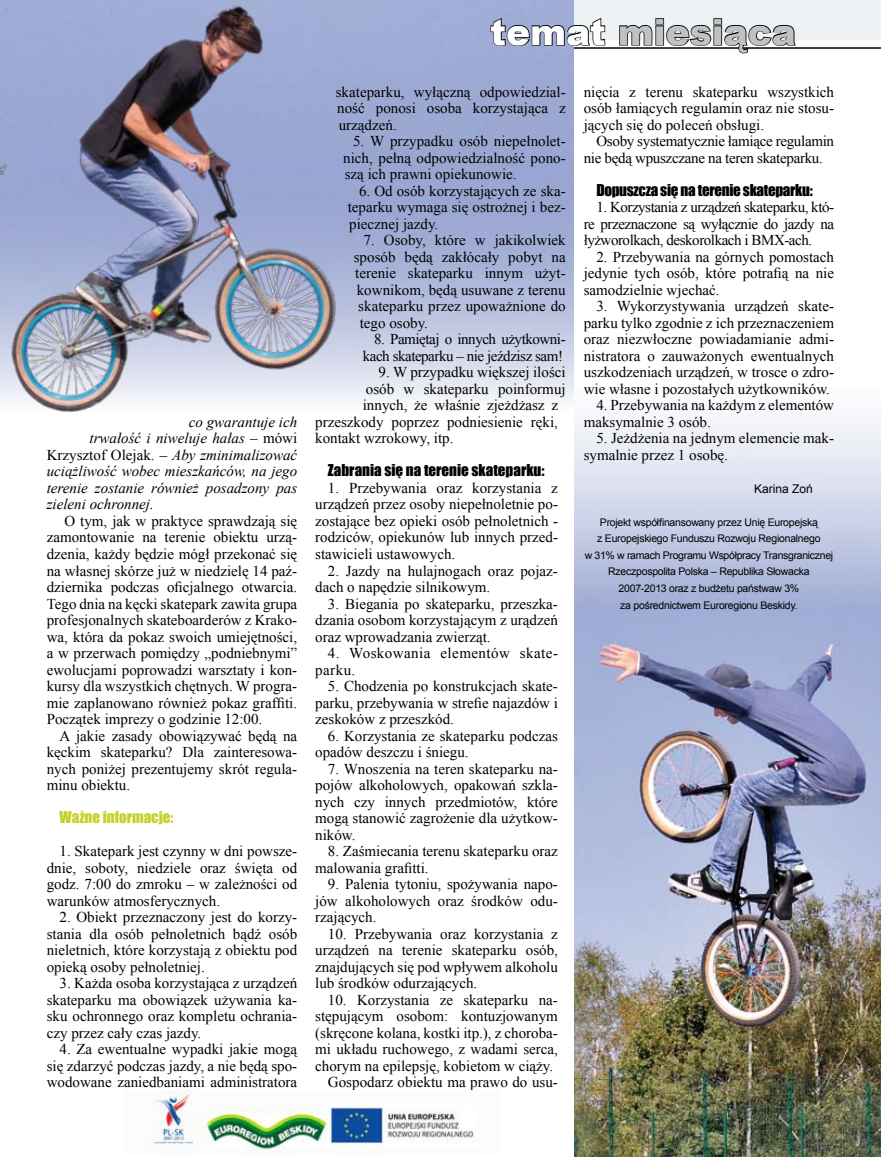
<style>
.page{position:relative;width:881px;height:1157px;background:#fff}
.page>*{position:absolute;margin:0;border:0;box-sizing:border-box;transform-origin:0 0}
.t1{font:900 36px "Arial";color:#c0c1c2}
.t2{font:15px/16.5px "Times New Roman";color:#000;text-align:justify}
.t3{font:italic 15px "Times New Roman";color:#000}
.t4{font:15px/16.5px "Times New Roman";letter-spacing:-.02em;color:#000}
.t5{font:15px/16.5px "Times New Roman";letter-spacing:-.03em;color:#000;text-align:right}
.t6{font:15px/16.5px "Times New Roman";letter-spacing:.03em;color:#000}
.t7{font:15px "Impact";letter-spacing:-.02em;color:#000}
.t8{font:15px "Impact";color:#000}
.t9{font:15px "Impact";color:#c5d127}
.t10{font:12px "Arial";color:#000}
.t11{font:10.5px/16.5px "Arial";letter-spacing:-.025em;color:#000;text-align:center}
.s1{font-style:normal}
.s2{font-style:italic}
.s3{color:#fff}
</style>
<div class="page">
<div style="left:464px;top:0;width:416px;height:39px;background:#eef2f4"></div>
<hr style="left:536px;top:48px;width:344px;height:1px;background:#000">
<img style="left:351px;top:0;width:222px;height:401px">
<svg style="left:489px;top:17px;width:117px;height:30px"></svg>
<svg style="left:618px;top:18px;width:178px;height:36px"></svg>
<img style="left:574px;top:422px;width:306px;height:735px">
<img style="left:0;top:0;width:351px;height:412px">
<img style="left:150px;top:1090px;width:328px;height:61px">
<p class="t3" style="left:189px;top:411px;width:110px">co gwarantuje ich</p>
<p class="t3" style="left:90px;top:428px;width:209px">trwałość i niweluje hałas <span class="s1">– mówi</span></p>
<p class="t2" style="left:47px;top:446px;width:252px">Krzysztof Olejak. – <span class="s2">Aby zminimalizować</span></p>
<p class="t3" style="left:47px;top:461px;width:252px">uciążliwość wobec mieszkańców, na jego</p>
<p class="t3" style="left:47px;top:477px;width:252px">terenie zostanie również posadzony pas</p>
<p class="t3" style="left:47px;top:494px;width:108px">zieleni ochronnej.</p>
<p class="t2" style="left:47px;top:512px;width:252px;text-indent:18px">O tym, jak w praktyce sprawdzają się zamontowanie na terenie obiektu urzą&shy;dzenia, każdy będzie mógł przekonać się na własnej skórze już w niedzielę 14 paź&shy;dziernika podczas oficjalnego otwarcia.<br>Tego dnia na kęcki skatepark zawita grupa profesjonalnych skateboarderów z Krako&shy;wa, która da pokaz swoich umiejętności, a w przerwach pomiędzy „podniebnymi” ewolucjami poprowadzi warsztaty i kon&shy;kursy dla wszystkich chętnych. W progra&shy;mie zaplanowano również pokaz graffiti.<br>Początek imprezy o godzinie 12:00.</p>
<p class="t2" style="left:47px;top:727px;width:252px;text-indent:13px">A jakie zasady obowiązywać będą na kęckim skateparku? Dla zainteresowa&shy;nych poniżej prezentujemy skrót regula&shy;minu obiektu.</p>
<p class="t9" style="left:59px;top:805px;width:115px">Ważne informacje:</p>
<p class="t2" style="left:47px;top:842px;width:252px;text-indent:13px">1. Skatepark jest czynny w dni powsze&shy;dnie, soboty, niedziele oraz święta od godz. 7:00 do zmroku – w zależności od warunków atmosferycznych.</p>
<p class="t2" style="left:47px;top:908px;width:252px;text-indent:13px">2. Obiekt przeznaczony jest do korzy&shy;stania dla osób pełnoletnich bądź osób nieletnich, które korzystają z obiektu pod opieką osoby pełnoletniej.</p>
<p class="t2" style="left:47px;top:974px;width:252px;text-indent:13px">3. Każda osoba korzystająca z urządzeń skateparku ma obowiązek używania ka&shy;sku ochronnego oraz kompletu ochrania&shy;czy przez cały czas jazdy.</p>
<p class="t2" style="left:47px;top:1040px;width:252px;text-indent:13px">4. Za ewentualne wypadki jakie mogą się zdarzyć podczas jazdy, a nie będą spo&shy;wodowane zaniedbaniami administratora</p>
<h1 class="t1" style="left:490px;top:6px;width:307px"><span class="s3">temat</span> miesiąca</h1>
<p class="t2" style="left:335px;top:83px;width:231px">skateparku, wyłączną odpowiedzial&shy;ność ponosi osoba korzystająca z urządzeń.</p>
<p class="t2" style="left:343px;top:133px;width:224px;text-indent:10px">5. W przypadku osób niepełnolet&shy;nich, pełną odpowiedzialność pono&shy;szą ich prawni opiekunowie.</p>
<p class="t2" style="left:347px;top:182px;width:219px;text-indent:11px">6. Od osób korzystających ze ska&shy;teparku wymaga się ostrożnej i bez&shy;piecznej jazdy.</p>
<p class="t2" style="left:363px;top:232px;width:203px">7. Osoby, które w jakikolwiek</p>
<p class="t2" style="left:353px;top:248px;width:213px">sposób będą zakłócały pobyt na</p>
<p class="t2" style="left:355px;top:265px;width:212px">terenie skateparku innym użyt-</p>
<p class="t2" style="left:356px;top:281px;width:210px">kownikom, będą usuwane z terenu</p>
<p class="t2" style="left:358px;top:298px;width:209px">skateparku przez upoważnione do</p>
<p class="t2" style="left:359px;top:314px;width:70px">tego osoby.</p>
<p class="t5" style="left:362px;top:331px;width:204px">8. Pamiętaj o innych użytkowni&shy;kach skateparku – nie jeździsz sam!</p>
<p class="t2" style="left:378px;top:364px;width:188px">9. W przypadku większej ilości</p>
<p class="t2" style="left:365px;top:380px;width:201px">osób w skateparku poinformuj</p>
<p class="t2" style="left:362px;top:397px;width:197px">innych, że właśnie zjeżdżasz z</p>
<p class="t2" style="left:315px;top:413px;width:244px">przeszkody poprzez podniesienie ręki,</p>
<p class="t2" style="left:315px;top:430px;width:140px">kontakt wzrokowy, itp.</p>
<p class="t8" style="left:328px;top:459px;width:218px">Zabrania się na terenie skateparku:</p>
<p class="t2" style="left:315px;top:479px;width:244px;text-indent:13px">1. Przebywania oraz korzystania z urządzeń przez osoby niepełnoletnie po&shy;zostające bez opieki osób pełnoletnich - rodziców, opiekunów lub innych przed&shy;stawicieli ustawowych.</p>
<p class="t2" style="left:315px;top:562px;width:244px;text-indent:13px">2. Jazdy na hulajnogach oraz pojaz&shy;dach o napędzie silnikowym.</p>
<p class="t2" style="left:315px;top:595px;width:244px;text-indent:13px">3. Biegania po skateparku, przeszka&shy;dzania osobom korzystającym z urądzeń oraz wprowadzania zwierząt.</p>
<p class="t6" style="left:315px;top:644px;width:244px;text-indent:13px">4. Woskowania elementów skate&shy;parku.</p>
<p class="t2" style="left:315px;top:677px;width:244px;text-indent:13px">5. Chodzenia po konstrukcjach skate&shy;parku, przebywania w strefie najazdów i zeskoków z przeszkód.</p>
<p class="t2" style="left:315px;top:727px;width:244px;text-indent:13px">6. Korzystania ze skateparku podczas opadów deszczu i śniegu.</p>
<p class="t2" style="left:315px;top:760px;width:244px;text-indent:13px">7. Wnoszenia na teren skateparku na&shy;pojów alkoholowych, opakowań szkla&shy;nych czy innych przedmiotów, które mogą stanowić zagrożenie dla użytkow&shy;ników.</p>
<p class="t2" style="left:315px;top:842px;width:244px;text-indent:13px">8. Zaśmiecania terenu skateparku oraz malowania grafitti.</p>
<p class="t2" style="left:315px;top:875px;width:244px;text-indent:13px">9. Palenia tytoniu, spożywania napo&shy;jów alkoholowych oraz środków odu&shy;rzających.</p>
<p class="t2" style="left:315px;top:925px;width:244px;text-indent:13px">10. Przebywania oraz korzystania z urządzeń na terenie skateparku osób, znajdujących się pod wpływem alkoholu lub środków odurzających.</p>
<p class="t2" style="left:328px;top:991px;width:231px">10. Korzystania ze skateparku na-</p>
<p class="t2" style="left:315px;top:1007px;width:244px">stępującym osobom: kontuzjowanym</p>
<p class="t2" style="left:315px;top:1024px;width:244px">(skręcone kolana, kostki itp.), z choroba-</p>
<p class="t2" style="left:315px;top:1040px;width:244px">mi układu ruchowego, z wadami serca,</p>
<p class="t2" style="left:315px;top:1057px;width:239px">chorym na epilepsję, kobietom w ciąży.</p>
<p class="t2" style="left:328px;top:1073px;width:231px">Gospodarz obiektu ma prawo do usu-</p>
<p class="t2" style="left:583px;top:83px;width:252px">nięcia z terenu skateparku wszystkich osób łamiących regulamin oraz nie stosu&shy;jących się do poleceń obsługi.</p>
<p class="t4" style="left:583px;top:133px;width:252px;text-indent:13px">Osoby systematycznie łamiące regulamin nie będą wpuszczane na teren skateparku.</p>
<p class="t7" style="left:596px;top:178px;width:218px">Dopuszcza się na terenie skateparku:</p>
<p class="t2" style="left:583px;top:199px;width:252px;text-indent:13px">1. Korzystania z urządzeń skateparku, któ&shy;re przeznaczone są wyłącznie do jazdy na łyżworolkach, deskorolkach i BMX-ach.</p>
<p class="t2" style="left:583px;top:248px;width:252px;text-indent:13px">2. Przebywania na górnych pomostach jedynie tych osób, które potrafią na nie samodzielnie wjechać.</p>
<p class="t2" style="left:583px;top:298px;width:252px;text-indent:13px">3. Wykorzystywania urządzeń skate&shy;parku tylko zgodnie z ich przeznaczeniem oraz niezwłoczne powiadamianie admi&shy;nistratora o zauważonych ewentualnych uszkodzeniach urządzeń, w trosce o zdro&shy;wie własne i pozostałych użytkowników.</p>
<p class="t2" style="left:583px;top:397px;width:252px;text-indent:13px">4. Przebywania na każdym z elementów maksymalnie 3 osób.</p>
<p class="t2" style="left:583px;top:430px;width:252px;text-indent:13px">5. Jeżdżenia na jednym elemencie mak&shy;symalnie przez 1 osobę.</p>
<p class="t10" style="left:753px;top:481px;width:60px">Karina Zoń</p>
<p class="t11" style="left:584px;top:514px;width:250px">Projekt współfinansowany przez Unię Europejską<br>z Europejskiego Funduszu Rozwoju Regionalnego<br>w 31% w ramach Programu Współpracy Transgranicznej Rzeczpospolita Polska – Republika Słowacka 2007-2013 oraz z budżetu państwaw 3%<br>za pośrednictwem Euroregionu Beskidy.</p>
</div>
